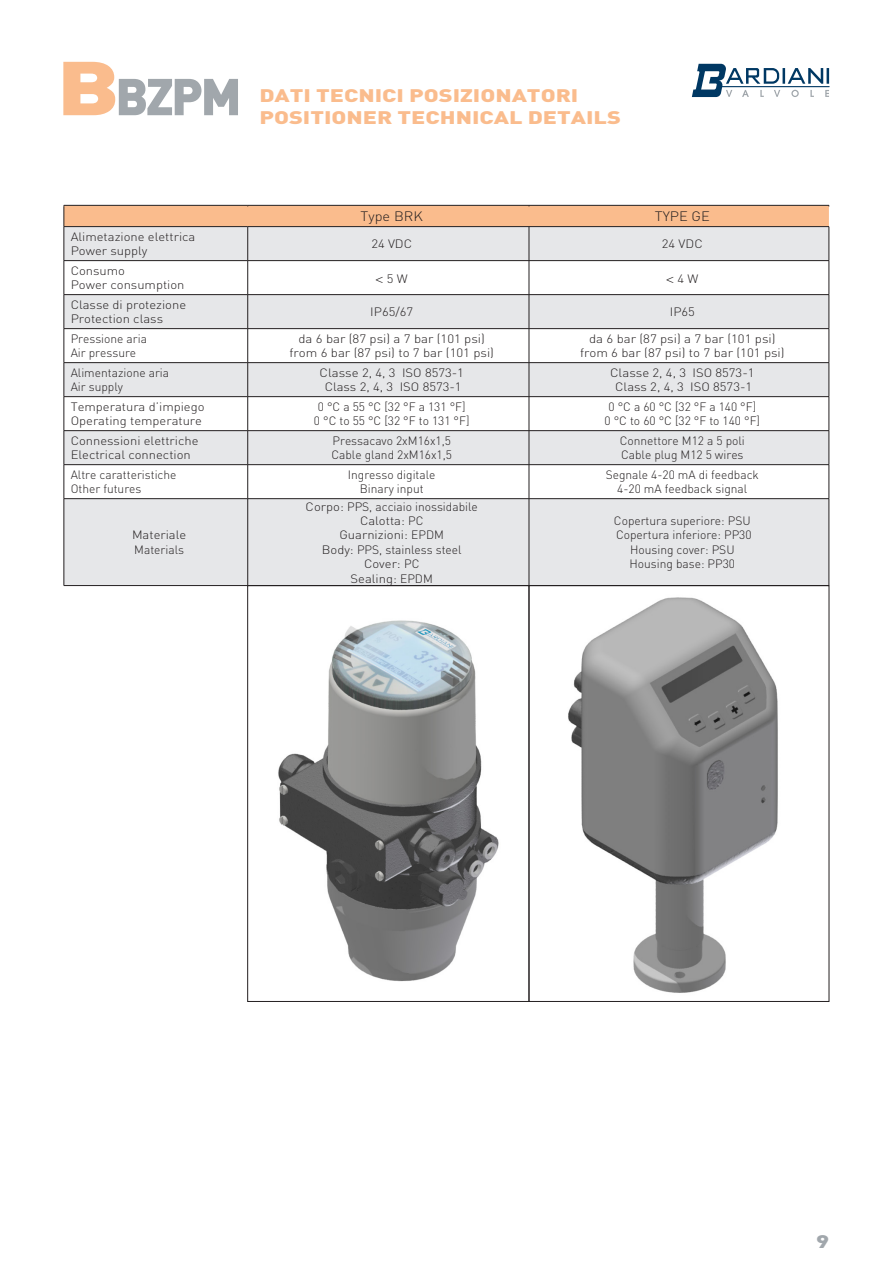
<style>
.page{position:relative;width:893px;height:1263px;background:#fff}
.page>*{position:absolute;margin:0;border:0;box-sizing:border-box;transform-origin:0 0}
.t1{font:900 51px "DIN";color:#a1a7ac}
.t2{font:900 18px "DIN";color:#fabc8d;scale:1.3 1}
.t3{font:900 18px "DIN";color:#a1a7ac;scale:1.3 1}
.t4{font:300 13.5px "DIN";color:#231f20;scale:1.08 1}
.t5{font:300 12px "DIN";color:#231f20}
.t6{font:300 12px "DIN";color:#231f20;scale:1.08 1}
.t7{font:300 12px "DIN";color:#231f20;scale:1.1 1}
.s1{font-size:75px;color:#fabc8d}
.s2{font-family:"Helvetica Neue"}
</style>
<div class="page">
<svg style="left:692px;top:64px;width:138px;height:33px"></svg>
<div style="left:65px;top:227px;width:764px;height:358px;background:#e6e7e9"></div>
<svg style="left:65px;top:261px;width:764px;height:169px"></svg>
<svg style="left:65px;top:465px;width:764px;height:33px"></svg>
<hr style="left:64px;top:261px;width:1px;height:33px;background:#231f20">
<hr style="left:247px;top:261px;width:1px;height:33px;background:#231f20">
<hr style="left:529px;top:261px;width:1px;height:33px;background:#231f20">
<hr style="left:829px;top:261px;width:1px;height:33px;background:#231f20">
<hr style="left:64px;top:294px;width:184px;height:1px;background:#231f20">
<hr style="left:64px;top:295px;width:1px;height:33px;background:#231f20">
<hr style="left:248px;top:294px;width:281px;height:1px;background:#231f20">
<hr style="left:247px;top:295px;width:1px;height:33px;background:#231f20">
<hr style="left:529px;top:294px;width:300px;height:1px;background:#231f20">
<hr style="left:529px;top:295px;width:1px;height:33px;background:#231f20">
<hr style="left:829px;top:295px;width:1px;height:33px;background:#231f20">
<hr style="left:64px;top:328px;width:184px;height:1px;background:#231f20">
<hr style="left:64px;top:329px;width:1px;height:34px;background:#231f20">
<hr style="left:248px;top:328px;width:281px;height:1px;background:#231f20">
<hr style="left:247px;top:329px;width:1px;height:34px;background:#231f20">
<hr style="left:529px;top:328px;width:300px;height:1px;background:#231f20">
<hr style="left:529px;top:329px;width:1px;height:34px;background:#231f20">
<hr style="left:829px;top:329px;width:1px;height:34px;background:#231f20">
<hr style="left:64px;top:362px;width:184px;height:1px;background:#231f20">
<hr style="left:64px;top:363px;width:1px;height:34px;background:#231f20">
<hr style="left:248px;top:362px;width:281px;height:1px;background:#231f20">
<hr style="left:247px;top:363px;width:1px;height:34px;background:#231f20">
<hr style="left:529px;top:362px;width:300px;height:1px;background:#231f20">
<hr style="left:529px;top:363px;width:1px;height:34px;background:#231f20">
<hr style="left:829px;top:363px;width:1px;height:34px;background:#231f20">
<hr style="left:64px;top:396px;width:184px;height:1px;background:#231f20">
<hr style="left:64px;top:397px;width:1px;height:34px;background:#231f20">
<hr style="left:248px;top:396px;width:281px;height:1px;background:#231f20">
<hr style="left:247px;top:397px;width:1px;height:34px;background:#231f20">
<hr style="left:529px;top:396px;width:300px;height:1px;background:#231f20">
<hr style="left:529px;top:397px;width:1px;height:34px;background:#231f20">
<hr style="left:829px;top:397px;width:1px;height:34px;background:#231f20">
<hr style="left:64px;top:430px;width:184px;height:1px;background:#231f20">
<hr style="left:64px;top:431px;width:1px;height:34px;background:#231f20">
<hr style="left:248px;top:430px;width:281px;height:1px;background:#231f20">
<hr style="left:247px;top:431px;width:1px;height:34px;background:#231f20">
<hr style="left:529px;top:430px;width:300px;height:1px;background:#231f20">
<hr style="left:529px;top:431px;width:1px;height:34px;background:#231f20">
<hr style="left:829px;top:431px;width:1px;height:34px;background:#231f20">
<hr style="left:64px;top:464px;width:184px;height:1px;background:#231f20">
<hr style="left:64px;top:465px;width:1px;height:34px;background:#231f20">
<hr style="left:248px;top:464px;width:281px;height:1px;background:#231f20">
<hr style="left:247px;top:465px;width:1px;height:34px;background:#231f20">
<hr style="left:529px;top:464px;width:300px;height:1px;background:#231f20">
<hr style="left:529px;top:465px;width:1px;height:34px;background:#231f20">
<hr style="left:829px;top:465px;width:1px;height:34px;background:#231f20">
<hr style="left:64px;top:498px;width:184px;height:1px;background:#231f20">
<hr style="left:64px;top:499px;width:1px;height:86px;background:#231f20">
<hr style="left:248px;top:498px;width:281px;height:1px;background:#231f20">
<hr style="left:247px;top:499px;width:1px;height:86px;background:#231f20">
<hr style="left:529px;top:498px;width:300px;height:1px;background:#231f20">
<hr style="left:529px;top:499px;width:1px;height:86px;background:#231f20">
<hr style="left:829px;top:499px;width:1px;height:86px;background:#231f20">
<hr style="left:64px;top:585px;width:184px;height:1px;background:#231f20">
<div style="left:64px;top:205px;width:766px;height:22px;background:#fabc8d"></div>
<hr style="left:64px;top:226px;width:184px;height:1px;background:#231f20">
<hr style="left:64px;top:227px;width:1px;height:33px;background:#231f20">
<hr style="left:248px;top:226px;width:281px;height:1px;background:#231f20">
<hr style="left:247px;top:227px;width:1px;height:33px;background:#231f20">
<hr style="left:529px;top:226px;width:300px;height:1px;background:#231f20">
<hr style="left:529px;top:227px;width:1px;height:33px;background:#231f20">
<hr style="left:829px;top:227px;width:1px;height:33px;background:#231f20">
<hr style="left:64px;top:260px;width:184px;height:1px;background:#231f20">
<hr style="left:248px;top:260px;width:281px;height:1px;background:#231f20">
<hr style="left:529px;top:260px;width:300px;height:1px;background:#231f20">
<img style="left:278px;top:620px;width:221px;height:362px">
<img style="left:568px;top:597px;width:210px;height:396px">
<div style="left:529px;top:585px;width:300px;height:417px;border:1px solid #231f20"></div>
<div style="left:247px;top:585px;width:282px;height:417px;border:1px solid #231f20"></div>
<p class="t1" style="left:56px;top:63px;width:187px"><span class="s1">B</span>BZPM</p>
<p class="t2" style="left:259px;top:84px;width:247px">DATI TECNICI POSIZIONATORI</p>
<p class="t2" style="left:259px;top:105px;width:280px">POSITIONER TECHNICAL DETAILS</p>
<p class="t6" style="left:71px;top:229px;width:117px">Alimetazione elettrica</p>
<p class="t6" style="left:71px;top:243px;width:73px">Power supply</p>
<p class="t6" style="left:71px;top:263px;width:52px">Consumo</p>
<p class="t6" style="left:71px;top:278px;width:107px">Power consumption</p>
<p class="t6" style="left:71px;top:297px;width:108px">Classe di protezione</p>
<p class="t6" style="left:71px;top:312px;width:87px">Protection class</p>
<p class="t5" style="left:71px;top:331px;width:78px">Pressione aria</p>
<p class="t5" style="left:71px;top:346px;width:67px">Air pressure</p>
<p class="t5" style="left:71px;top:365px;width:100px">Alimentazione aria</p>
<p class="t5" style="left:71px;top:380px;width:54px">Air supply</p>
<p class="t6" style="left:71px;top:399px;width:125px">Temperatura d’impiego</p>
<p class="t6" style="left:71px;top:414px;width:123px">Operating temperature</p>
<p class="t6" style="left:71px;top:433px;width:120px">Connessioni elettriche</p>
<p class="t6" style="left:71px;top:448px;width:113px">Electrical connection</p>
<p class="t5" style="left:71px;top:467px;width:107px">Altre caratteristiche</p>
<p class="t5" style="left:71px;top:482px;width:72px">Other futures</p>
<p class="t6" style="left:132px;top:528px;width:52px">Materiale</p>
<p class="t5" style="left:134px;top:542px;width:51px">Materials</p>
<p class="t4" style="left:361px;top:208px;width:59px">Type BRK</p>
<p class="t4" style="left:655px;top:208px;width:52px">TYPE GE</p>
<p class="t6" style="left:371px;top:236px;width:39px">24 VDC</p>
<p class="t6" style="left:662px;top:236px;width:39px">24 VDC</p>
<p class="t6" style="left:376px;top:272px;width:31px"><span class="s2">&lt;</span> 5 W</p>
<p class="t6" style="left:666px;top:272px;width:31px"><span class="s2">&lt;</span> 4 W</p>
<p class="t6" style="left:370px;top:304px;width:41px">IP65/67</p>
<p class="t6" style="left:670px;top:304px;width:25px">IP65</p>
<p class="t7" style="left:298px;top:331px;width:171px">da 6 bar (87 psi) a 7 bar (101 psi)</p>
<p class="t7" style="left:289px;top:346px;width:188px">from 6 bar (87 psi) to 7 bar (101 psi)</p>
<p class="t7" style="left:589px;top:331px;width:171px">da 6 bar (87 psi) a 7 bar (101 psi)</p>
<p class="t7" style="left:580px;top:346px;width:188px">from 6 bar (87 psi) to 7 bar (101 psi)</p>
<p class="t7" style="left:320px;top:365px;width:133px">Classe 2, 4, 3 ISO 8573-1</p>
<p class="t6" style="left:325px;top:380px;width:128px">Class 2, 4, 3 ISO 8573-1</p>
<p class="t7" style="left:610px;top:365px;width:133px">Classe 2, 4, 3 ISO 8573-1</p>
<p class="t6" style="left:615px;top:380px;width:128px">Class 2, 4, 3 ISO 8573-1</p>
<p class="t5" style="left:318px;top:399px;width:149px">0 °C a 55 °C [32 °F a 131 °F]</p>
<p class="t5" style="left:314px;top:414px;width:157px">0 °C to 55 °C [32 °F to 131 °F]</p>
<p class="t5" style="left:608px;top:399px;width:149px">0 °C a 60 °C [32 °F a 140 °F]</p>
<p class="t5" style="left:605px;top:414px;width:157px">0 °C to 60 °C [32 °F to 140 °F]</p>
<p class="t5" style="left:332px;top:433px;width:120px">Pressacavo 2xM16x1,5</p>
<p class="t5" style="left:331px;top:448px;width:122px">Cable gland 2xM16x1,5</p>
<p class="t5" style="left:620px;top:433px;width:127px">Connettore M12 a 5 poli</p>
<p class="t5" style="left:621px;top:448px;width:124px">Cable plug M12 5 wires</p>
<p class="t5" style="left:348px;top:467px;width:89px">Ingresso digitale</p>
<p class="t5" style="left:360px;top:482px;width:65px">Binary input</p>
<p class="t5" style="left:606px;top:467px;width:155px">Segnale 4-20 mA di feedback</p>
<p class="t5" style="left:617px;top:482px;width:132px">4-20 mA feedback signal</p>
<p class="t6" style="left:306px;top:499px;width:161px">Corpo: PPS, acciaio inossidabile</p>
<p class="t6" style="left:360px;top:513px;width:60px">Calotta: PC</p>
<p class="t6" style="left:339px;top:528px;width:98px">Guarnizioni: EPDM</p>
<p class="t6" style="left:322px;top:542px;width:131px">Body: PPS, stainless steel</p>
<p class="t6" style="left:364px;top:556px;width:53px">Cover: PC</p>
<p class="t6" style="left:351px;top:571px;width:78px">Sealing: EPDM</p>
<p class="t5" style="left:614px;top:513px;width:138px">Copertura superiore: PSU</p>
<p class="t5" style="left:616px;top:528px;width:137px">Copertura inferiore: PP30</p>
<p class="t5" style="left:630px;top:542px;width:106px">Housing cover: PSU</p>
<p class="t5" style="left:630px;top:556px;width:107px">Housing base: PP30</p>
<h2 class="t3" style="left:816px;top:1229px;width:12px">9</h2>
</div>
